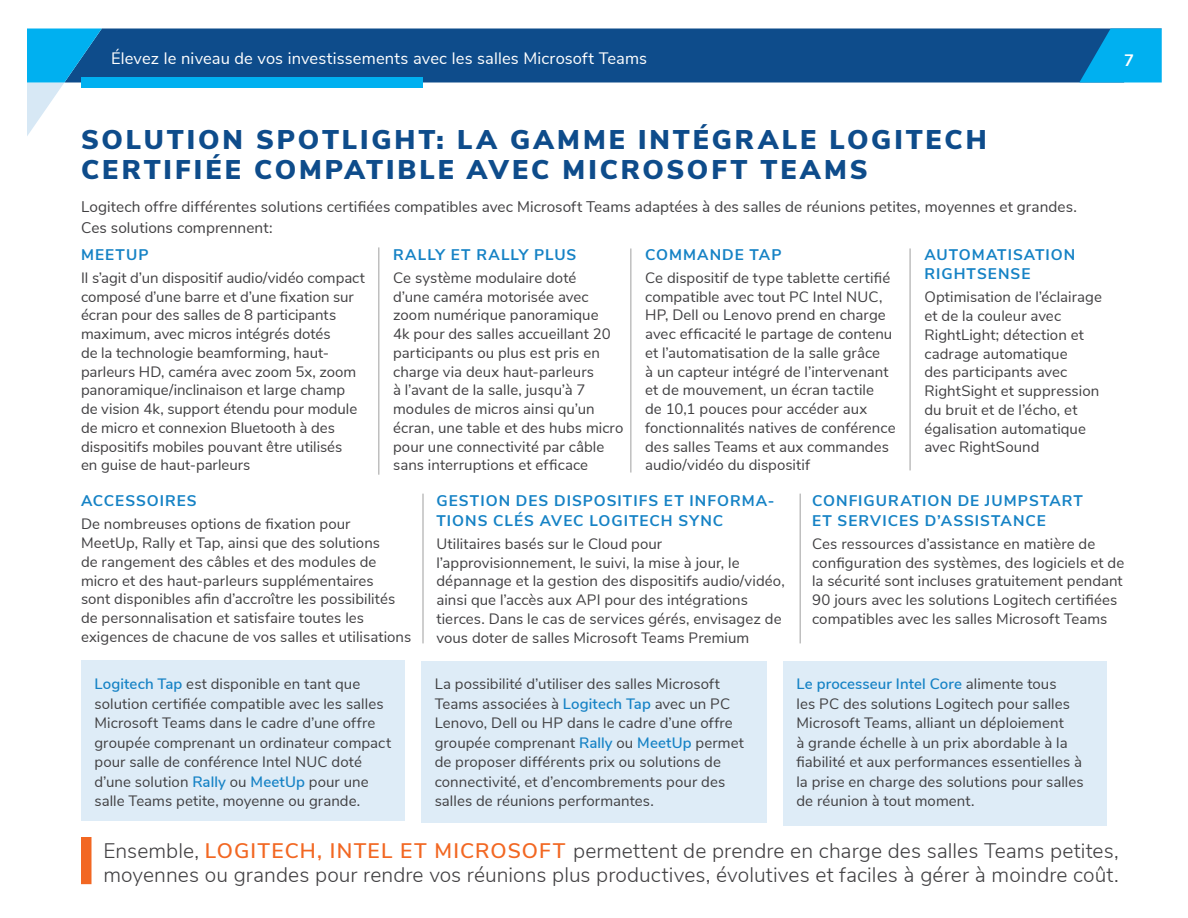
<style>
.page{position:relative;width:1188px;height:918px;background:#fff}
.page>*{position:absolute;margin:0;border:0;box-sizing:border-box;transform-origin:0 0}
.t1{font:900 27px/30px "Nunito Sans";letter-spacing:.105em;color:#0e4c8b}
.t2{font:300 21px/24px "Nunito Sans";letter-spacing:.005em;color:#414042}
.t3{font:16.5px "Nunito Sans";letter-spacing:.01em;color:#fff}
.t4{font:700 16.5px "Nunito Sans";color:#fff}
.t5{font:700 15.3px/19.5px "Nunito Sans";letter-spacing:.065em;color:#1582c5}
.t6{font:15.3px/20.2px "Nunito Sans";letter-spacing:.005em;color:#414042}
.t7{font:15px/18.8px "Nunito Sans";letter-spacing:.005em;color:#414042}
.s1{font-weight:600;color:#1582c5}
.s2{font-weight:600;color:#f26722}
</style>
<div class="page">
<div style="left:102px;top:28px;width:1060px;height:54px;background:#0e4c8b"></div>
<div style="left:81px;top:77px;width:341px;height:11px;background:#00b0f0"></div>
<svg style="left:27px;top:28px;width:75px;height:108px"></svg>
<svg style="left:1079px;top:29px;width:83px;height:54px;background:#059ddc"></svg>
<div style="left:81px;top:661px;width:324px;height:160px;background:#deecf7"></div>
<div style="left:421px;top:661px;width:346px;height:161px;background:#deecf7"></div>
<div style="left:783px;top:661px;width:324px;height:164px;background:#deecf7"></div>
<div style="left:81px;top:837px;width:11px;height:47px;background:#f26722"></div>
<hr style="left:630px;top:249px;width:2px;height:224px;background:#bfbfbf">
<hr style="left:909px;top:248px;width:2px;height:222px;background:#bfbfbf">
<hr style="left:422px;top:494px;width:2px;height:149px;background:#bfbfbf">
<hr style="left:800px;top:494px;width:1px;height:149px;background:#bfbfbf">
<hr style="left:378px;top:247px;width:2px;height:228px;background:#bfbfbf">
<p class="t3" style="left:111px;top:47px;width:538px">Élevez le niveau de vos investissements avec les salles Microsoft Teams</p>
<p class="t4" style="left:1124px;top:48px;width:11px">7</p>
<h1 class="t1" style="left:81px;top:123px;width:907px">SOLUTION SPOTLIGHT: LA GAMME INTÉGRALE LOGITECH<br>CERTIFIÉE COMPATIBLE AVEC MICROSOFT TEAMS</h1>
<p class="t6" style="left:81px;top:196px;width:997px">Logitech offre différentes solutions certifiées compatibles avec Microsoft Teams adaptées à des salles de réunions petites, moyennes et grandes.<br>Ces solutions comprennent:</p>
<p class="t5" style="left:81px;top:244px;width:69px">MEETUP</p>
<p class="t7" style="left:81px;top:267px;width:286px">Il s’agit d’un dispositif audio/vidéo compact composé d’une barre et d’une fixation sur écran pour des salles de 8 participants maximum, avec micros intégrés dotés<br>de la technologie beamforming, haut&shy;parleurs HD, caméra avec zoom 5x, zoom panoramique/inclinaison et large champ de vision 4k, support étendu pour module de micro et connexion Bluetooth à des dispositifs mobiles pouvant être utilisés<br>en guise de haut-parleurs</p>
<p class="t5" style="left:393px;top:244px;width:185px">RALLY ET RALLY PLUS</p>
<p class="t7" style="left:393px;top:267px;width:232px">Ce système modulaire doté<br>d’une caméra motorisée avec zoom numérique panoramique<br>4k pour des salles accueillant 20 participants ou plus est pris en charge via deux haut-parleurs<br>à l’avant de la salle, jusqu’à 7 modules de micros ainsi qu’un écran, une table et des hubs micro pour une connectivité par câble sans interruptions et efficace</p>
<p class="t5" style="left:645px;top:244px;width:138px">COMMANDE TAP</p>
<p class="t7" style="left:645px;top:267px;width:252px">Ce dispositif de type tablette certifié compatible avec tout PC Intel NUC, HP, Dell ou Lenovo prend en charge avec efficacité le partage de contenu et l’automatisation de la salle grâce<br>à un capteur intégré de l’intervenant et de mouvement, un écran tactile<br>de 10,1 pouces pour accéder aux fonctionnalités natives de conférence des salles Teams et aux commandes audio/vidéo du dispositif</p>
<p class="t5" style="left:924px;top:244px;width:152px">AUTOMATISATION<br>RIGHTSENSE</p>
<p class="t7" style="left:924px;top:287px;width:179px">Optimisation de l’éclairage et de la couleur avec<br>RightLight; détection et cadrage automatique<br>des participants avec<br>RightSight et suppression du bruit et de l’écho, et égalisation automatique avec RightSound</p>
<p class="t5" style="left:81px;top:490px;width:117px">ACCESSOIRES</p>
<p class="t7" style="left:81px;top:514px;width:332px">De nombreuses options de fixation pour MeetUp, Rally et Tap, ainsi que des solutions<br>de rangement des câbles et des modules de micro et des haut-parleurs supplémentaires<br>sont disponibles afin d’accroître les possibilités de personnalisation et satisfaire toutes les exigences de chacune de vos salles et utilisations</p>
<p class="t5" style="left:436px;top:490px;width:339px">GESTION DES DISPOSITIFS ET INFORMA-<br>TIONS CLÉS AVEC LOGITECH SYNC</p>
<p class="t7" style="left:436px;top:533px;width:350px">Utilitaires basés sur le Cloud pour l’approvisionnement, le suivi, la mise à jour, le dépannage et la gestion des dispositifs audio/vidéo, ainsi que l’accès aux API pour des intégrations tierces. Dans le cas de services gérés, envisagez de vous doter de salles Microsoft Teams Premium</p>
<p class="t5" style="left:812px;top:490px;width:272px">CONFIGURATION DE JUMPSTART<br>ET SERVICES D’ASSISTANCE</p>
<p class="t7" style="left:812px;top:533px;width:314px">Ces ressources d’assistance en matière de configuration des systèmes, des logiciels et de la sécurité sont incluses gratuitement pendant 90 jours avec les solutions Logitech certifiées compatibles avec les salles Microsoft Teams</p>
<p class="t7" style="left:94px;top:673px;width:298px;line-height:19.5px"><span class="s1">Logitech Tap</span> est disponible en tant que solution certifiée compatible avec les salles Microsoft Teams dans le cadre d’une offre groupée comprenant un ordinateur compact pour salle de conférence Intel NUC doté d’une solution <span class="s1">Rally</span> ou <span class="s1">MeetUp</span> pour une salle Teams petite, moyenne ou grande.</p>
<p class="t7" style="left:435px;top:673px;width:311px;line-height:19.5px">La possibilité d’utiliser des salles Microsoft Teams associées à <span class="s1">Logitech Tap</span> avec un PC Lenovo, Dell ou HP dans le cadre d’une offre groupée comprenant <span class="s1">Rally</span> ou <span class="s1">MeetUp</span> permet de proposer différents prix ou solutions de connectivité, et d’encombrements pour des salles de réunions performantes.</p>
<p class="t7" style="left:796px;top:673px;width:289px;line-height:19.5px"><span class="s1">Le processeur Intel Core</span> alimente tous<br>les PC des solutions Logitech pour salles Microsoft Teams, alliant un déploiement<br>à grande échelle à un prix abordable à la fiabilité et aux performances essentielles à la prise en charge des solutions pour salles de réunion à tout moment.</p>
<h2 class="t2" style="left:104px;top:838px;width:1017px">Ensemble, <span class="s2">LOGITECH, INTEL ET MICROSOFT</span> permettent de prendre en charge des salles Teams petites, moyennes ou grandes pour rendre vos réunions plus productives, évolutives et faciles à gérer à moindre coût.</h2>
</div>
